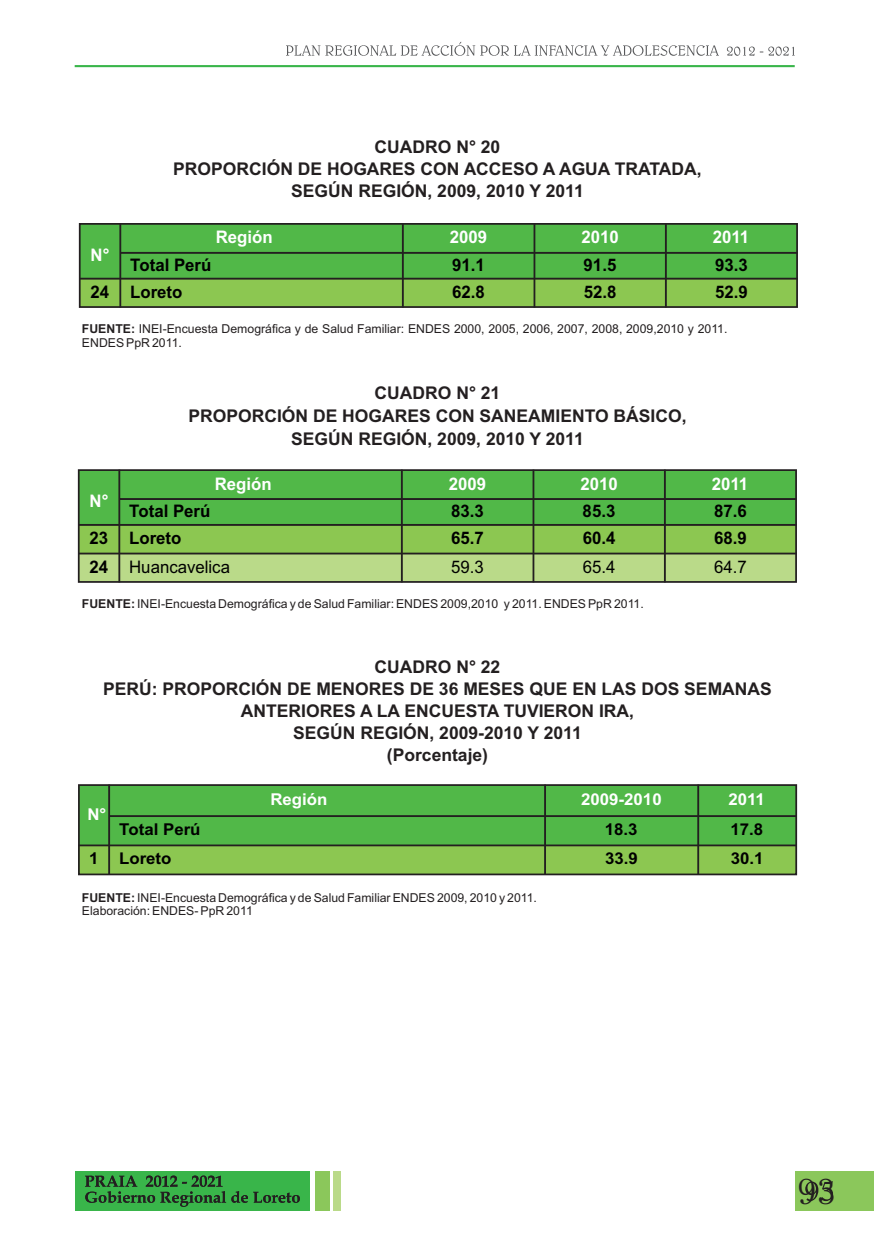
<style>
.page{position:relative;width:874px;height:1251px;background:#fff}
.page>*{position:absolute;margin:0;border:0;box-sizing:border-box;transform-origin:0 0}
.t1{font:38.5px "MS Mincho";color:#231f20}
.t2{font:700 17.5px/21.9px "Arial";color:#231f20;text-align:center}
.t3{font:700 17.32px "Arial";color:#000}
.t4{font:700 17.32px "Arial";color:#fff}
.t5{font:17.32px "Arial";color:#000}
.t6{font:700 16.28px/28.5px "Arial";color:#000}
.t7{font:700 16.28px "Arial";color:#fff}
.t8{font:12.25px/13.7px "Arial";color:#231f20}
.s1{font-weight:700}
.s2{color:#241f21}
</style>
<div class="page">
<div style="left:75px;top:1170px;width:235px;height:40px;background:#39b54a"></div>
<div style="left:315px;top:1170px;width:14px;height:40px;background:#8bc75b"></div>
<div style="left:333px;top:1170px;width:8px;height:40px;background:#bada89"></div>
<svg style="left:286px;top:42px;width:508px;height:14px"></svg>
<hr style="left:75px;top:65px;width:719px;height:2px;background:#39b54a">
<svg style="left:85px;top:1175px;width:215px;height:31px"></svg>
<div style="left:794px;top:1170px;width:78px;height:40px;background:#8bc75b"></div>
<svg style="left:82px;top:226px;width:712px;height:79px;background:#61b448"></svg>
<div style="left:79px;top:223px;width:718px;height:85px;border:2px solid #231f20"></div>
<svg style="left:81px;top:787px;width:712px;height:85px;background:#60b448"></svg>
<div style="left:78px;top:784px;width:718px;height:91px;border:2px solid #231f20"></div>
<svg style="left:81px;top:472px;width:712px;height:107px;background:#74b956"></svg>
<div style="left:78px;top:469px;width:718px;height:113px;border:2px solid #231f20"></div>
<svg style="left:805px;top:1181px;width:27px;height:19px"></svg>
<p class="t2" style="left:173px;top:138px;width:529px">CUADRO N° 20<br>PROPORCIÓN DE HOGARES CON ACCESO A AGUA TRATADA,<br>SEGÚN REGIÓN, 2009, 2010 Y 2011</p>
<p class="t4" style="left:216px;top:231px;width:58px">Región</p>
<p class="t4" style="left:449px;top:230px;width:39px">2009</p>
<p class="t4" style="left:581px;top:230px;width:39px">2010</p>
<p class="t4" style="left:712px;top:230px;width:38px">2011</p>
<p class="t4" style="left:90px;top:248px;width:20px">N°</p>
<p class="t3" style="left:130px;top:258px;width:82px">Total Perú</p>
<p class="t3" style="left:452px;top:258px;width:34px">91.1</p>
<p class="t3" style="left:583px;top:258px;width:34px">91.5</p>
<p class="t3" style="left:714px;top:258px;width:34px">93.3</p>
<p class="t3" style="left:90px;top:285px;width:93px">24 Loreto</p>
<p class="t3" style="left:452px;top:285px;width:34px">62.8</p>
<p class="t3" style="left:583px;top:285px;width:34px">52.8</p>
<p class="t3" style="left:714px;top:285px;width:34px">52.9</p>
<p class="t8" style="left:82px;top:323px;width:646px"><span class="s1">FUENTE:</span> INEI-Encuesta Demográfica y de Salud Familiar: ENDES 2000, 2005, 2006, 2007, 2008, 2009,2010 y 2011.<br>ENDES PpR 2011.</p>
<p class="t2" style="left:188px;top:383px;width:499px;line-height:23.1px"><span class="s2">CUADRO N° 21<br></span>PROPORCIÓN DE HOGARES CON SANEAMIENTO BÁSICO,<br>SEGÚN REGIÓN, 2009, 2010 Y 2011</p>
<p class="t4" style="left:215px;top:477px;width:58px">Región</p>
<p class="t4" style="left:448px;top:477px;width:39px">2009</p>
<p class="t4" style="left:580px;top:477px;width:39px">2010</p>
<p class="t4" style="left:711px;top:477px;width:38px">2011</p>
<p class="t4" style="left:90px;top:494px;width:20px">N°</p>
<p class="t3" style="left:129px;top:504px;width:82px">Total Perú</p>
<p class="t3" style="left:451px;top:504px;width:34px">83.3</p>
<p class="t3" style="left:582px;top:504px;width:34px">85.3</p>
<p class="t3" style="left:713px;top:504px;width:34px">87.6</p>
<p class="t3" style="left:90px;top:531px;width:93px">23 Loreto</p>
<p class="t3" style="left:451px;top:531px;width:34px">65.7</p>
<p class="t3" style="left:582px;top:531px;width:34px">60.4</p>
<p class="t3" style="left:713px;top:531px;width:34px">68.9</p>
<p class="t5" style="left:90px;top:560px;width:142px"><span class="s1">24</span> Huancavelica</p>
<p class="t5" style="left:451px;top:560px;width:34px">59.3</p>
<p class="t5" style="left:582px;top:560px;width:34px">65.4</p>
<p class="t5" style="left:713px;top:560px;width:34px">64.7</p>
<p class="t8" style="left:82px;top:597px;width:563px"><span class="s1">FUENTE:</span> INEI-Encuesta Demográfica y de Salud Familiar: ENDES 2009,2010 y 2011. ENDES PpR 2011.</p>
<p class="t2" style="left:103px;top:657px;width:670px">CUADRO N° 22<br>PERÚ: PROPORCIÓN DE MENORES DE 36 MESES QUE EN LAS DOS SEMANAS<br>ANTERIORES A LA ENCUESTA TUVIERON IRA,<br>SEGÚN REGIÓN, 2009-2010 Y 2011<br>(Porcentaje)</p>
<p class="t7" style="left:87px;top:807px;width:20px">N°</p>
<p class="t7" style="left:270px;top:793px;width:58px">Región</p>
<p class="t7" style="left:581px;top:793px;width:82px">2009-2010</p>
<p class="t7" style="left:728px;top:793px;width:38px">2011</p>
<p class="t6" style="left:119px;top:816px;width:83px">Total Perú</p>
<p class="t6" style="left:604px;top:816px;width:34px">18.3</p>
<p class="t6" style="left:730px;top:816px;width:35px">17.8<br>30.1</p>
<p class="t6" style="left:89px;top:845px;width:11px">1</p>
<p class="t6" style="left:119px;top:845px;width:54px">Loreto</p>
<p class="t6" style="left:604px;top:845px;width:34px">33.9</p>
<p class="t8" style="left:82px;top:891px;width:456px"><span class="s1">FUENTE:</span> INEI-Encuesta Demográfica y de Salud Familiar ENDES 2009, 2010 y 2011.<br>Elaboración: ENDES- PpR 2011</p>
<p class="t1" style="left:797px;top:1171px;width:40px">93</p>
</div>
